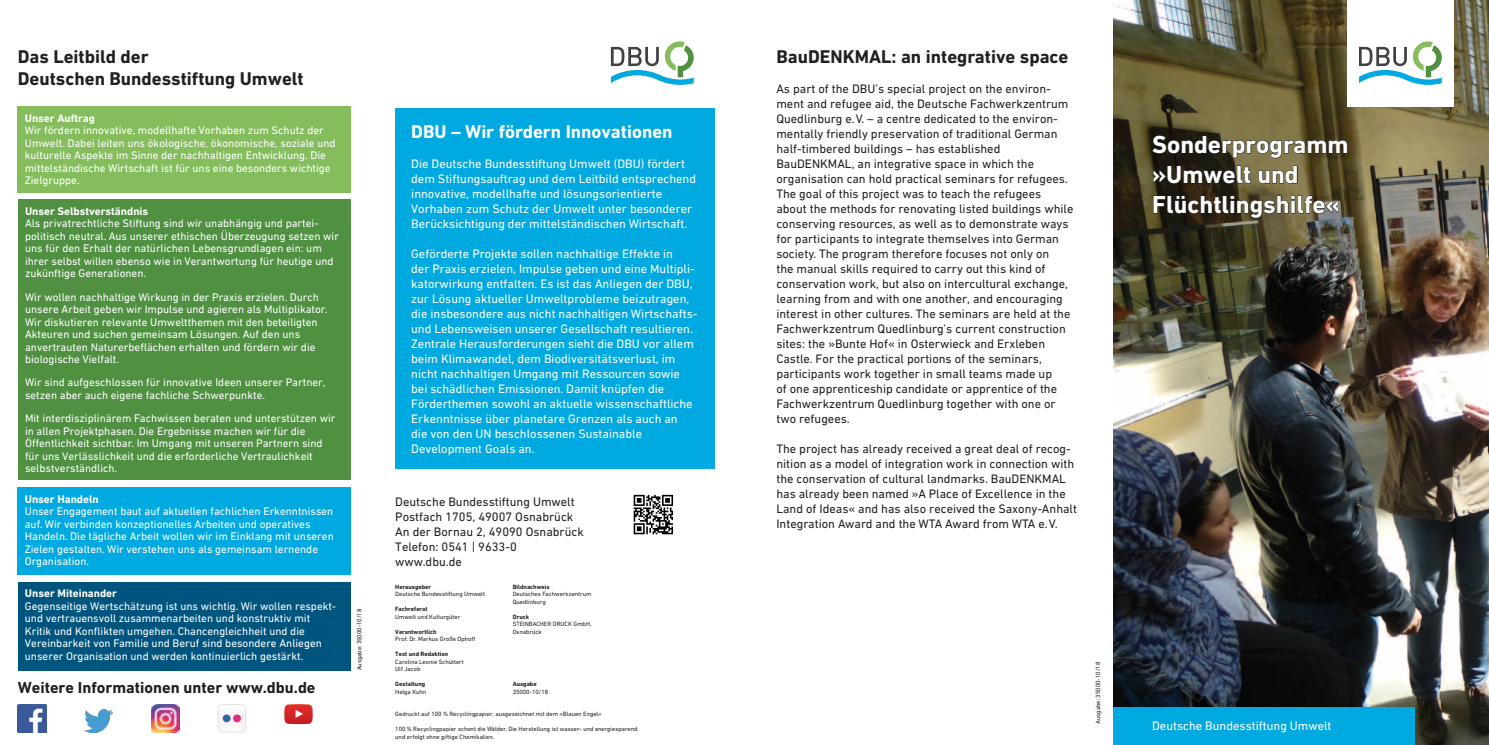
<style>
.page{position:relative;width:1489px;height:745px;background:#fff}
.page>*{position:absolute;margin:0;border:0;box-sizing:border-box;transform-origin:0 0}
.t1{font:700 25px/30px "DIN Next W1 G";color:#fff}
.t2{font:700 18.75px/22.5px "DIN Next W1 G";color:#231f20}
.t3{font:700 18.75px "DIN Next W1 G";color:#fff}
.t4{font:700 16.25px "DIN Next W1 G";color:#231f20}
.t5{font:12.5px/15px "DIN Next W1 G";color:#231f20}
.t6{font:12.5px/15px "DIN Next W1 G";color:#fff}
.t7{font:11.25px/12.5px "DIN Next W1 G";color:#fff}
.t8{font:700 11.25px "DIN Next W1 G";color:#fff}
.t9{font:6.25px/7.5px "DIN Next W1 G";color:#231f20}
.t10{font:700 6.25px "DIN Next W1 G";color:#231f20}
</style>
<div class="page">
<img style="left:1113px;top:0;width:375px;height:744px">
<svg style="left:1152px;top:135px;width:195px;height:23px;background:#453e27"></svg>
<svg style="left:1152px;top:165px;width:98px;height:22px;background:#2d2619"></svg>
<svg style="left:1258px;top:165px;width:39px;height:19px"></svg>
<svg style="left:1153px;top:195px;width:185px;height:23px;background:#423a29"></svg>
<div style="left:1113px;top:706px;width:301px;height:38px;background:#00a9e0"></div>
<div style="left:1346px;top:0;width:107px;height:106px;background:#fff"></div>
<svg style="left:1359px;top:41px;width:82px;height:44px"></svg>
<svg style="left:611px;top:41px;width:82px;height:44px"></svg>
<div style="left:395px;top:108px;width:319px;height:360px;background:#00a9e0"></div>
<svg style="left:633px;top:494px;width:40px;height:40px"></svg>
<div style="left:18px;top:106px;width:333px;height:86px;background:#85bd5d"></div>
<div style="left:18px;top:199px;width:333px;height:280px;background:#4f9041"></div>
<div style="left:18px;top:487px;width:333px;height:87px;background:#00a9e0"></div>
<div style="left:18px;top:581px;width:332px;height:89px;background:#00557e"></div>
<img style="left:151px;top:704px;width:28px;height:28px">
<svg style="left:218px;top:704px;width:28px;height:28px"></svg>
<div style="left:223px;top:714px;width:7px;height:7px;background:#3765aa;border-radius:50%"></div>
<div style="left:233px;top:714px;width:8px;height:7px;background:#e52983;border-radius:50%"></div>
<svg style="left:284px;top:704px;width:29px;height:19px"></svg>
<img style="left:18px;top:704px;width:28px;height:28px">
<img style="left:84px;top:709px;width:29px;height:23px">
<h2 class="t2" style="left:18px;top:45px;width:287px">Das Leitbild der<br>Deutschen Bundesstiftung Umwelt</h2>
<p class="t8" style="left:25px;top:111px;width:71px">Unser Auftrag</p>
<p class="t7" style="left:25px;top:124px;width:312px">Wir fördern innovative, modellhafte Vorhaben zum Schutz der Umwelt. Dabei leiten uns ökologische, ökonomische, soziale und kulturelle Aspekte im Sinne der nachhaltigen Entwicklung. Die mittelständische Wirtschaft ist für uns eine besonders wichtige Zielgruppe.</p>
<p class="t8" style="left:25px;top:204px;width:125px">Unser Selbstverständnis</p>
<p class="t7" style="left:25px;top:217px;width:315px">Als privatrechtliche Stiftung sind wir unabhängig und partei&shy;politisch neutral. Aus unserer ethischen Überzeugung setzen wir uns für den Erhalt der natürlichen Lebensgrundlagen ein: um ihrer selbst willen ebenso wie in Verantwortung für heutige und zukünftige Generationen.</p>
<p class="t7" style="left:25px;top:290px;width:304px">Wir wollen nachhaltige Wirkung in der Praxis erzielen. Durch unsere Arbeit geben wir Impulse und agieren als Multiplikator.<br>Wir diskutieren relevante Umweltthemen mit den beteiligten Akteuren und suchen gemeinsam Lösungen. Auf den uns anvertrauten Naturerbeflächen erhalten und fördern wir die biologische Vielfalt.</p>
<p class="t7" style="left:25px;top:376px;width:302px">Wir sind aufgeschlossen für innovative Ideen unserer Partner, setzen aber auch eigene fachliche Schwerpunkte.</p>
<p class="t7" style="left:25px;top:411px;width:312px">Mit interdisziplinärem Fachwissen beraten und unterstützen wir in allen Projektphasen. Die Ergebnisse machen wir für die Öffentlichkeit sichtbar. Im Umgang mit unseren Partnern sind für uns Verlässlichkeit und die erforderliche Vertraulichkeit selbstverständlich.</p>
<p class="t8" style="left:25px;top:492px;width:75px">Unser Handeln</p>
<p class="t7" style="left:25px;top:504px;width:310px">Unser Engagement baut auf aktuellen fachlichen Erkenntnissen auf. Wir verbinden konzeptionelles Arbeiten und operatives Handeln. Die tägliche Arbeit wollen wir im Einklang mit unseren Zielen gestalten. Wir verstehen uns als gemeinsam lernende Organisation.</p>
<p class="t8" style="left:25px;top:586px;width:94px">Unser Miteinander</p>
<p class="t7" style="left:25px;top:599px;width:313px">Gegenseitige Wertschätzung ist uns wichtig. Wir wollen respekt&shy;und vertrauensvoll zusammenarbeiten und konstruktiv mit Kritik und Konflikten umgehen. Chancengleichheit und die Vereinbarkeit von Familie und Beruf sind besondere Anliegen unserer Organisation und werden kontinuierlich gestärkt.</p>
<h3 class="t4" style="left:18px;top:677px;width:299px">Weitere Informationen unter www.dbu.de</h3>
<p class="t9" style="left:355px;top:670px;width:63px;rotate:-90deg">Ausgabe: 35000-10/18</p>
<h2 class="t3" style="left:411px;top:120px;width:263px">DBU – Wir fördern Innovationen</h2>
<p class="t6" style="left:411px;top:156px;width:286px">Die Deutsche Bundesstiftung Umwelt (DBU) fördert dem Stiftungsauftrag und dem Leitbild entsprechend innovative, modellhafte und lösungsorientierte Vorhaben zum Schutz der Umwelt unter besonderer Berücksichtigung der mittelständischen Wirtschaft.</p>
<p class="t6" style="left:411px;top:246px;width:288px">Geförderte Projekte sollen nachhaltige Effekte in<br>der Praxis erzielen, Impulse geben und eine Multipli&shy;katorwirkung entfalten. Es ist das Anliegen der DBU, zur Lösung aktueller Umweltprobleme beizutragen, die insbesondere aus nicht nachhaltigen Wirtschafts&shy;und Lebensweisen unserer Gesellschaft resultieren.<br>Zentrale Herausforderungen sieht die DBU vor allem beim Klimawandel, dem Biodiversitätsverlust, im nicht nachhaltigen Umgang mit Ressourcen sowie bei schädlichen Emissionen. Damit knüpfen die Förderthemen sowohl an aktuelle wissenschaftliche Erkenntnisse über planetare Grenzen als auch an<br>die von den UN beschlossenen Sustainable Development Goals an.</p>
<p class="t5" style="left:395px;top:493px;width:190px">Deutsche Bundesstiftung Umwelt<br>Postfach 1705, 49007 Osnabrück<br>An der Bornau 2, 49090 Osnabrück<br>Telefon: 0541 | 9633-0 www.dbu.de</p>
<p class="t10" style="left:395px;top:582px;width:37px">Herausgeber</p>
<p class="t9" style="left:395px;top:589px;width:91px">Deutsche Bundesstiftung Umwelt</p>
<p class="t10" style="left:395px;top:605px;width:34px">Fachreferat</p>
<p class="t9" style="left:395px;top:612px;width:67px">Umwelt und Kulturgüter</p>
<p class="t10" style="left:395px;top:627px;width:43px">Verantwortlich</p>
<p class="t9" style="left:395px;top:634px;width:82px">Prof. Dr. Markus Große Ophoff</p>
<p class="t10" style="left:395px;top:650px;width:55px">Text und Redaktion</p>
<p class="t9" style="left:395px;top:657px;width:70px">Carolina Leonie Schüttert<br>Ulf Jacob</p>
<p class="t10" style="left:395px;top:680px;width:31px">Gestaltung</p>
<p class="t9" style="left:395px;top:687px;width:33px">Helga Kuhn</p>
<p class="t10" style="left:512px;top:582px;width:38px">Bildnachweis</p>
<p class="t9" style="left:512px;top:589px;width:80px">Deutsches Fachwerkzentrum<br>Quedlinburg</p>
<p class="t10" style="left:512px;top:612px;width:18px">Druck</p>
<p class="t9" style="left:512px;top:619px;width:80px">STEINBACHER DRUCK GmbH,<br>Osnabrück</p>
<p class="t10" style="left:512px;top:680px;width:25px">Ausgabe</p>
<p class="t9" style="left:512px;top:687px;width:37px">35000-10/18</p>
<p class="t9" style="left:395px;top:709px;width:208px">Gedruckt auf 100 % Recyclingpapier, ausgezeichnet mit dem »Blauen Engel«</p>
<p class="t9" style="left:395px;top:724px;width:244px">100 % Recyclingpapier schont die Wälder. Die Herstellung ist wasser- und energiesparend und erfolgt ohne giftige Chemikalien.</p>
<h2 class="t2" style="left:776px;top:45px;width:293px">BauDENKMAL: an integrative space</h2>
<p class="t5" style="left:776px;top:81px;width:298px">As part of the DBU’s special project on the environ&shy;ment and refugee aid, the Deutsche Fachwerkzentrum Quedlinburg e.V. – a centre dedicated to the environ&shy;mentally friendly preservation of traditional German half-timbered buildings – has established BauDENKMAL, an integrative space in which the organisation can hold practical seminars for refugees.<br>The goal of this project was to teach the refugees about the methods for renovating listed buildings while conserving resources, as well as to demonstrate ways for participants to integrate themselves into German society. The program therefore focuses not only on<br>the manual skills required to carry out this kind of conservation work, but also on intercultural exchange, learning from and with one another, and encouraging interest in other cultures. The seminars are held at the Fachwerkzentrum Quedlinburg’s current construction sites: the »Bunte Hof« in Osterwieck and Erxleben Castle. For the practical portions of the seminars, participants work together in small teams made up<br>of one apprenticeship candidate or apprentice of the Fachwerkzentrum Quedlinburg together with one or two refugees.</p>
<p class="t5" style="left:776px;top:441px;width:302px">The project has already received a great deal of recog&shy;nition as a model of integration work in connection with the conservation of cultural landmarks. BauDENKMAL has already been named »A Place of Excellence in the Land of Ideas« and has also received the Saxony-Anhalt Integration Award and the WTA Award from WTA e.V.</p>
<h1 class="t1" style="left:1152px;top:129px;width:198px">Sonderprogramm »Umwelt und<br>Flüchtlingshilfe«</h1>
<p class="t9" style="left:1094px;top:723px;width:63px;rotate:-90deg">Ausgabe: 35000-10/18</p>
<p class="t6" style="left:1152px;top:718px;width:181px">Deutsche Bundesstiftung Umwelt</p>
</div>
